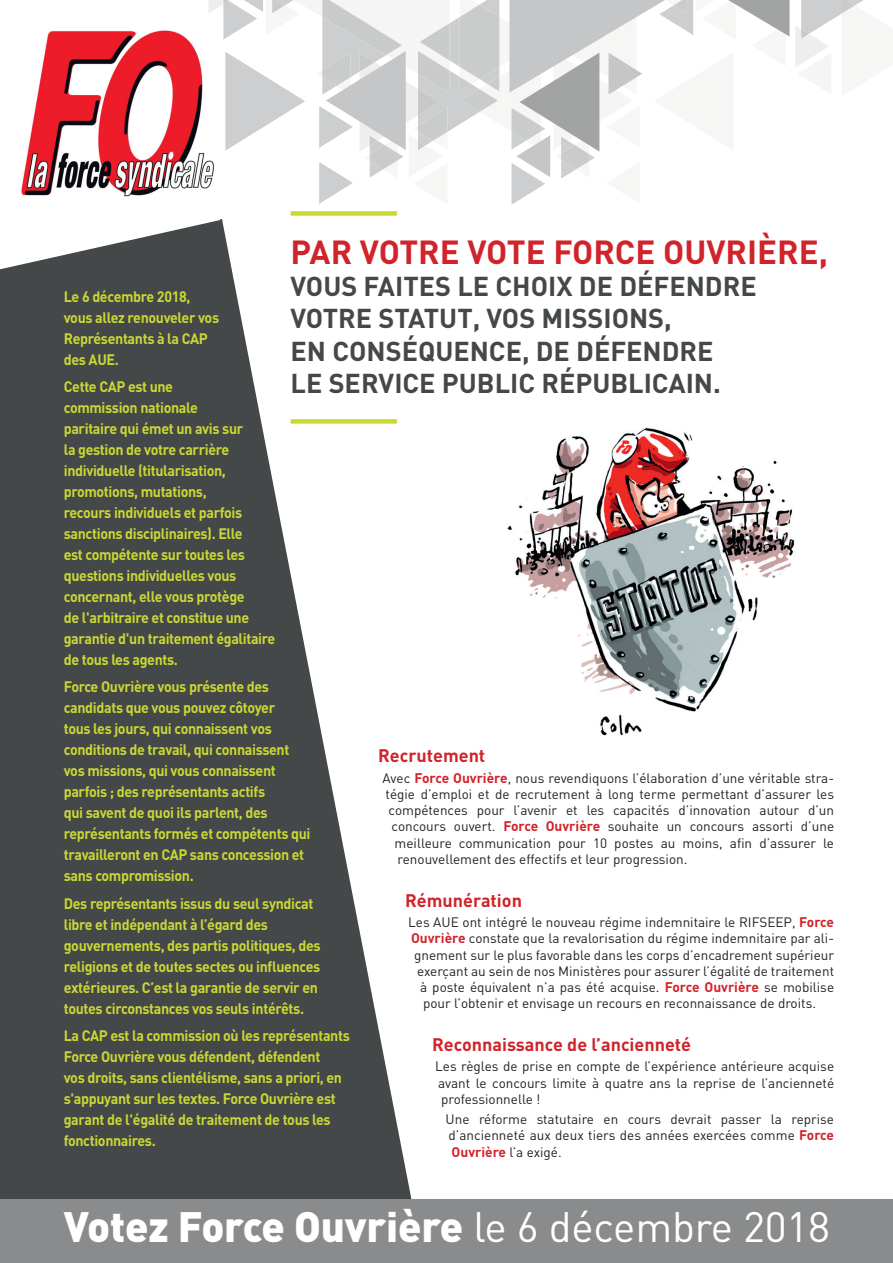
<style>
.page{position:relative;width:893px;height:1263px;background:#fff}
.page>*{position:absolute;margin:0;border:0;box-sizing:border-box;transform-origin:0 0}
.t1{font:900 42px "DIN";letter-spacing:-.005em;color:#fff}
.t2{font:700 33px "DIN";color:#d1232a}
.t3{font:700 27px/32.4px "DIN";color:#444849}
.t4{font:700 18px "DIN";color:#d1232a}
.t5{font:700 15px/21px "DIN";letter-spacing:-.025em;color:#cad834;scale:.95 1}
.t6{font:13.5px/16.2px "DIN";color:#231f20;text-align:justify}
.s1{font-weight:700;font-size:13.8px;color:#d1232a}
.s2{font-weight:400}
</style>
<div class="page">
<svg style="left:0;top:272px;width:411px;height:927px;fill:#444849"></svg>
<svg style="left:0;top:211px;width:291px;height:61px"></svg>
<img style="left:21px;top:30px;width:187px;height:167px">
<div style="left:0;top:1199px;width:893px;height:64px;background:#8a8b8c"></div>
<img style="left:507px;top:427px;width:288px;height:309px">
<svg style="left:208px;top:0;width:581px;height:205px"></svg>
<div style="left:291px;top:211px;width:106px;height:5px;background:#cad834"></div>
<div style="left:291px;top:419px;width:106px;height:5px;background:#cad834"></div>
<div style="left:291px;top:234px;width:544px;height:167px;background:#fff"></div>
<svg style="left:795px;top:0;width:68px;height:93px"></svg>
<h2 class="t2" style="left:291px;top:230px;width:539px">PAR VOTRE VOTE FORCE OUVRIÈRE,</h2>
<h3 class="t3" style="left:291px;top:269px;width:468px">VOUS FAITES LE CHOIX DE DÉFENDRE<br>VOTRE STATUT, VOS MISSIONS,<br>EN CONSÉQUENCE, DE DÉFENDRE<br>LE SERVICE PUBLIC RÉPUBLICAIN.</h3>
<p class="t5" style="left:64px;top:285px;width:165px">Le 6 décembre 2018, vous allez renouveler vos<br>Représentants à la CAP des AUE.</p>
<p class="t5" style="left:64px;top:375px;width:224px">Cette CAP est une<br>commission nationale<br>paritaire qui émet un avis sur<br>la gestion de votre carrière individuelle (titularisation, promotions, mutations,<br>recours individuels et parfois sanctions disciplinaires). Elle<br>est compétente sur toutes les questions individuelles vous concernant, elle vous protège<br>de l'arbitraire et constitue une garantie d'un traitement égalitaire de tous les agents.</p>
<p class="t5" style="left:64px;top:676px;width:261px">Force Ouvrière vous présente des candidats que vous pouvez côtoyer<br>tous les jours, qui connaissent vos conditions de travail, qui connaissent vos missions, qui vous connaissent parfois ; des représentants actifs<br>qui savent de quoi ils parlent, des représentants formés et compétents qui travailleront en CAP sans concession et sans compromission.</p>
<p class="t5" style="left:64px;top:892px;width:272px">Des représentants issus du seul syndicat libre et indépendant à l’égard des gouvernements, des partis politiques, des religions et de toutes sectes ou influences extérieures. C’est la garantie de servir en toutes circonstances vos seuls intérêts.</p>
<p class="t5" style="left:64px;top:1025px;width:303px">La CAP est la commission où les représentants Force Ouvrière vous défendent, défendent<br>vos droits, sans clientélisme, sans a priori, en s'appuyant sur les textes. Force Ouvrière est garant de l'égalité de traitement de tous les fonctionnaires.</p>
<p class="t4" style="left:378px;top:744px;width:109px">Recrutement</p>
<p class="t6" style="left:383px;top:769px;width:453px">Avec <span class="s1">Force Ouvrière</span>, nous revendiquons l’élaboration d’une véritable stra-</p>
<p class="t6" style="left:386px;top:786px;width:450px">tégie d’emploi et de recrutement à long terme permettant d’assurer les</p>
<p class="t6" style="left:389px;top:802px;width:447px">compétences pour l’avenir et les capacités d’innovation autour d’un</p>
<p class="t6" style="left:392px;top:818px;width:444px">concours ouvert. <span class="s1">Force Ouvrière</span> souhaite un concours assorti d’une</p>
<p class="t6" style="left:395px;top:834px;width:441px">meilleure communication pour 10 postes au moins, afin d’assurer le</p>
<p class="t6" style="left:398px;top:850px;width:291px">renouvellement des effectifs et leur progression.</p>
<p class="t4" style="left:405px;top:888px;width:118px">Rémunération</p>
<p class="t6" style="left:408px;top:914px;width:428px">Les AUE ont intégré le nouveau régime indemnitaire le RIFSEEP, <span class="s1">Force</span></p>
<p class="t6" style="left:411px;top:930px;width:424px"><span class="s1">Ouvrière</span> constate que la revalorisation du régime indemnitaire par ali-</p>
<p class="t6" style="left:414px;top:946px;width:422px">gnement sur le plus favorable dans les corps d’encadrement supérieur</p>
<p class="t6" style="left:417px;top:962px;width:419px">exerçant au sein de nos Ministères pour assurer l’égalité de traitement</p>
<p class="t6" style="left:420px;top:979px;width:416px">à poste équivalent n’a pas été acquise. <span class="s1">Force Ouvrière</span> se mobilise</p>
<p class="t6" style="left:423px;top:995px;width:394px">pour l’obtenir et envisage un recours en reconnaissance de droits.</p>
<p class="t4" style="left:432px;top:1033px;width:261px">Reconnaissance de l’ancienneté</p>
<p class="t6" style="left:435px;top:1058px;width:401px">Les règles de prise en compte de l’expérience antérieure acquise avant le concours limite à quatre ans la reprise de l’ancienneté professionnelle !</p>
<p class="t6" style="left:446px;top:1111px;width:390px">Une réforme statutaire en cours devrait passer la reprise d’ancienneté aux deux tiers des années exercées comme <span class="s1">Force Ouvrière</span> l’a exigé.</p>
<h1 class="t1" style="left:64px;top:1198px;width:768px">Votez Force Ouvrière <span class="s2">le 6 décembre 2018</span></h1>
</div>
